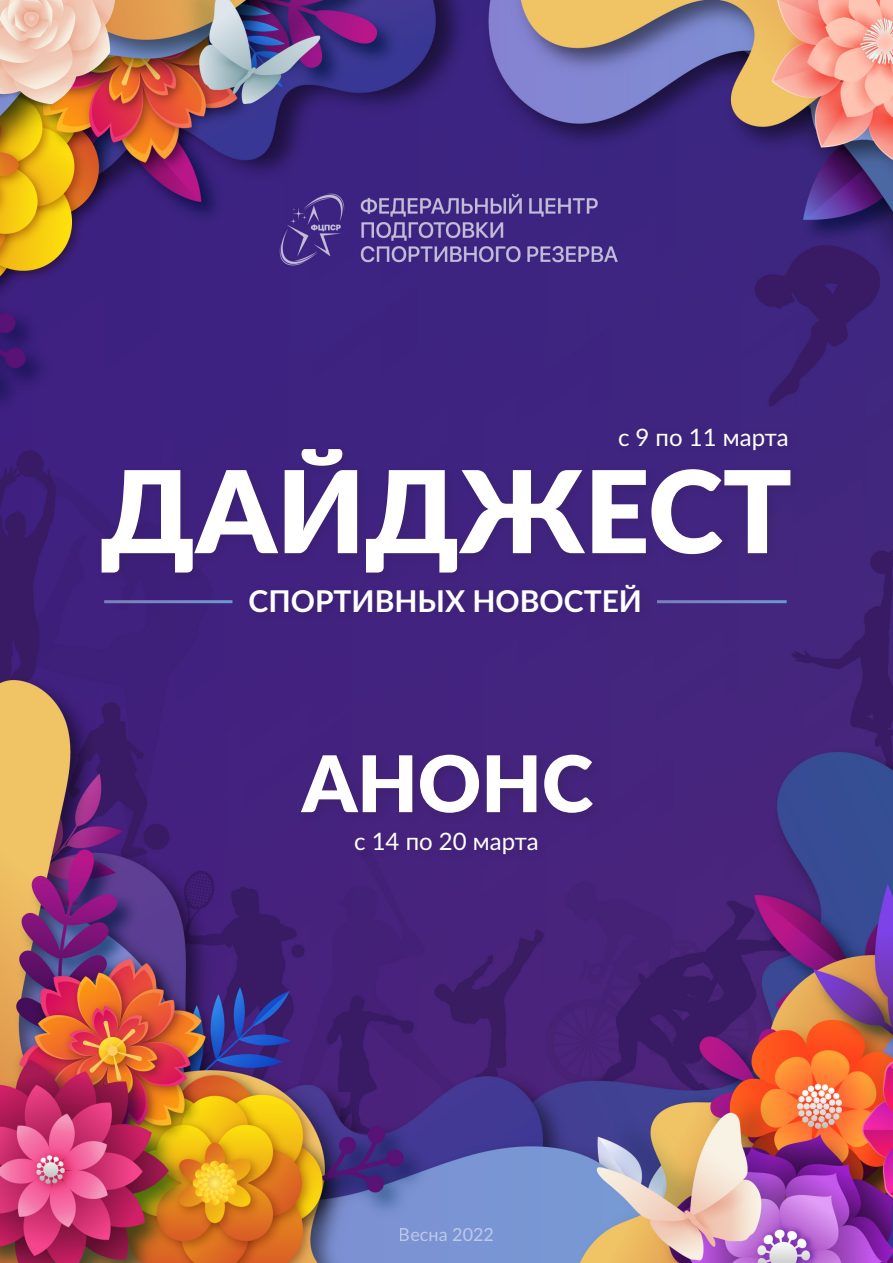
<style>
.page{position:relative;width:893px;height:1263px;background:#fff}
.page>*{position:absolute;margin:0;border:0;box-sizing:border-box;transform-origin:0 0}
.t1{font:900 114px "Lato";color:#fff}
.t2{font:900 78px "Lato";color:#fff}
.t3{font:700 30px "Lato";color:#fff}
.t4{font:24px "Lato";color:#fff}
.t5{font:18px "Lato";color:#fff}
</style>
<div class="page">
<img style="left:0;top:0;width:893px;height:1263px">
<div style="left:297px;top:750px;width:306px;height:74px;background:#432279"></div>
<div style="left:350px;top:827px;width:198px;height:37px;background:#45227c"></div>
<div style="left:96px;top:444px;width:706px;height:140px;background:#3e237d"></div>
<div style="left:614px;top:424px;width:184px;height:36px;background:#3e257e"></div>
<div style="left:245px;top:579px;width:406px;height:43px;background:#40227c"></div>
<hr style="left:104px;top:600px;width:128px;height:3px;background:#fff">
<hr style="left:657px;top:600px;width:130px;height:3px;background:#fff">
<p class="t4" style="left:618px;top:420px;width:172px">с 9 по 11 марта</p>
<p class="t1" style="left:101px;top:426px;width:693px">ДАЙДЖЕСТ</p>
<p class="t3" style="left:249px;top:579px;width:395px">СПОРТИВНЫХ НОВОСТЕЙ</p>
<p class="t2" style="left:302px;top:725px;width:292px">АНОНС</p>
<p class="t4" style="left:354px;top:823px;width:186px">с 14 по 20 марта</p>
<p class="t5" style="left:399px;top:1222px;width:97px">Весна 2022</p>
</div>
